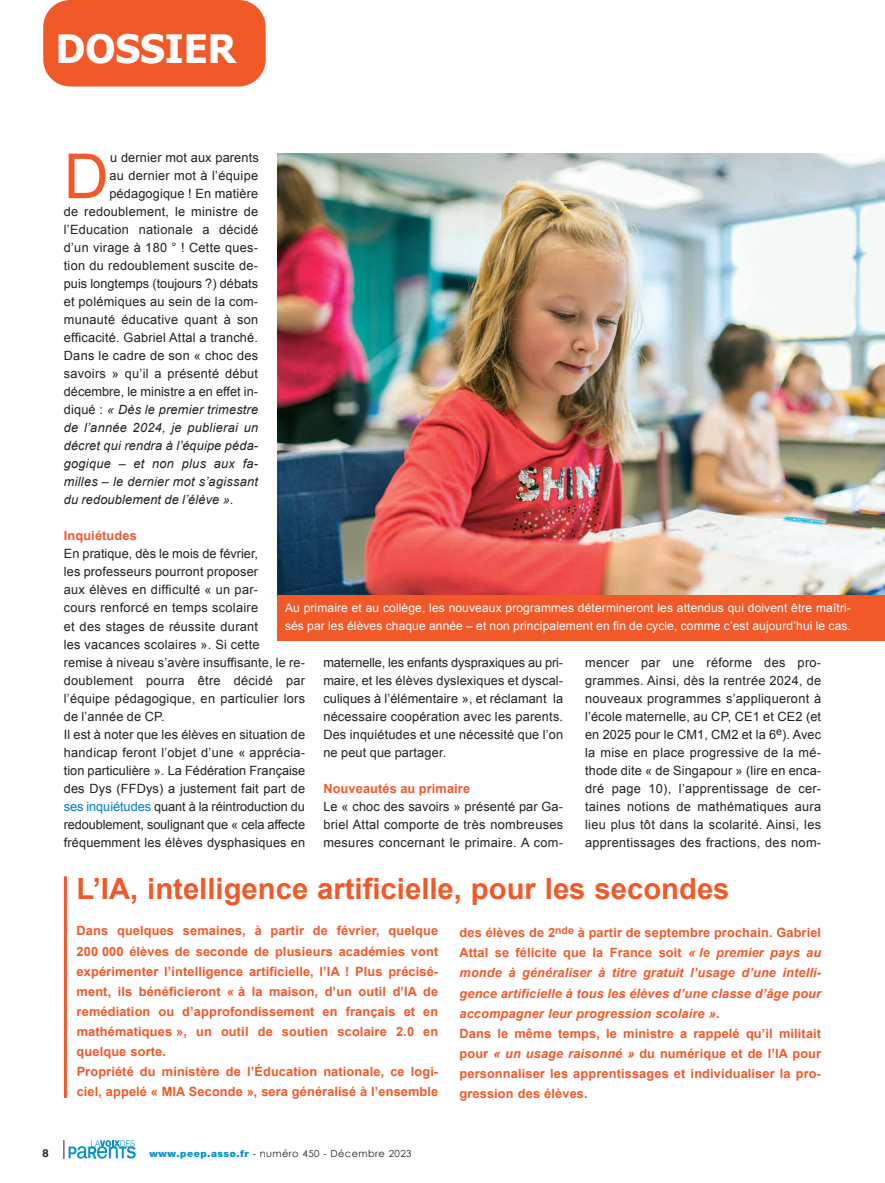
<style>
.page{position:relative;width:885px;height:1183px;background:#fff}
.page>*{position:absolute;margin:0;border:0;box-sizing:border-box;transform-origin:0 0}
.t1{font:62.1px "Arial";color:#f15929}
.t2{font:700 39px "Tahoma";color:#fff}
.t3{font:700 29.25px "Arial";color:#f15929}
.t4{font:12.75px/18px "Arial";letter-spacing:.02em;color:#231f20;text-align:justify}
.t5{font:700 12.75px/20.1px "Arial";letter-spacing:.01em;color:#f15929}
.t6{font:italic 12.75px "Arial";letter-spacing:.02em;color:#231f20}
.t7{font:12.75px "Arial";color:#231f20}
.t8{font:12px/18px "Arial";letter-spacing:.01em;color:#fff}
.t9{font:11.25px "Mono Alphabet";color:#231f20}
.t10{font:9.75px "Century Gothic";letter-spacing:.045em;color:#231f20}
.s1{font-style:normal}
.s2{color:#007ac2}
.s3{font-style:italic}
.s4{font-family:"Helvetica Neue LT Pro";font-weight:900;color:#0092c8}
</style>
<div class="page">
<img style="left:278px;top:153px;width:606px;height:442px">
<div style="left:278px;top:595px;width:606px;height:46px;background:#f15929"></div>
<hr style="left:64px;top:876px;width:3px;height:221px;background:#f15929">
<svg style="left:64px;top:1140px;width:72px;height:18px"></svg>
<div style="left:43px;top:0;width:222px;height:86px;background:#f15929;border-radius:27px"></div>
<h2 class="t2" style="left:56px;top:24px;width:182px">DOSSIER</h2>
<h1 class="t1" style="left:64px;top:142px;width:46px">D</h1>
<p class="t4" style="left:110px;top:149px;width:150px">u dernier mot aux parents</p>
<p class="t4" style="left:109px;top:167px;width:150px">au dernier mot à l’équipe</p>
<p class="t4" style="left:109px;top:185px;width:150px">pédagogique ! En matière</p>
<p class="t4" style="left:64px;top:203px;width:196px">de redoublement, le ministre de</p>
<p class="t4" style="left:64px;top:221px;width:196px">l’Education nationale a décidé</p>
<p class="t4" style="left:64px;top:239px;width:196px">d’un virage à 180 ° ! Cette ques-</p>
<p class="t4" style="left:64px;top:257px;width:196px">tion du redoublement suscite de-</p>
<p class="t7" style="left:64px;top:276px;width:196px">puis longtemps (toujours ?) débats</p>
<p class="t4" style="left:64px;top:293px;width:196px">et polémiques au sein de la com-</p>
<p class="t4" style="left:64px;top:311px;width:196px">munauté éducative quant à son</p>
<p class="t4" style="left:64px;top:329px;width:196px">efficacité. Gabriel Attal a tranché.</p>
<p class="t4" style="left:64px;top:347px;width:196px">Dans le cadre de son « choc des</p>
<p class="t4" style="left:64px;top:365px;width:196px">savoirs » qu’il a présenté début</p>
<p class="t7" style="left:64px;top:384px;width:196px">décembre, le ministre a en effet in-</p>
<p class="t6" style="left:64px;top:402px;width:196px"><span class="s1">diqué :</span> « Dès le premier trimestre</p>
<p class="t6" style="left:64px;top:420px;width:196px">de l’année 2024, je publierai un</p>
<p class="t6" style="left:64px;top:438px;width:195px">décret qui rendra à l’équipe péda-</p>
<p class="t6" style="left:64px;top:456px;width:195px">gogique – et non plus aux fa-</p>
<p class="t6" style="left:64px;top:474px;width:196px">milles – le dernier mot s’agissant</p>
<p class="t6" style="left:64px;top:492px;width:171px">du redoublement de l’élève »<span class="s1">.</span></p>
<p class="t5" style="left:64px;top:526px;width:74px">inquiétudes</p>
<p class="t4" style="left:64px;top:545px;width:243px;text-align:left">En pratique, dès le mois de février,<br>les professeurs pourront proposer<br>aux élèves en difficulté « un par-<br>cours renforcé en temps scolaire<br>et des stages de réussite durant<br>les vacances scolaires ». Si cette<br>remise à niveau s’avère insuffisante, le re&shy;doublement pourra être décidé par l’équipe pédagogique, en particulier lors de l’année de CP.<br>Il est à noter que les élèves en situation de handicap feront l’objet d’une « apprécia&shy;tion particulière ». La Fédération Française des Dys (FFDys) a justement fait part de <span class="s2">ses inquiétudes</span> quant à la réintroduction du redoublement, soulignant que « cela affecte fréquemment les élèves dysphasiques en</p>
<p class="t8" style="left:285px;top:599px;width:567px">Au primaire et au collège, les nouveaux programmes détermineront les attendus qui doivent être maîtri&shy;sés par les élèves chaque année – et non principalement en fin de cycle, comme c’est aujourd’hui le cas.</p>
<p class="t4" style="left:323px;top:653px;width:241px">maternelle, les enfants dyspraxiques au pri&shy;maire, et les élèves dyslexiques et dyscal&shy;culiques à l’élémentaire », et réclamant la nécessaire coopération avec les parents.<br>Des inquiétudes et une nécessité que l’on ne peut que partager.</p>
<p class="t5" style="left:323px;top:778px;width:148px">Nouveautés au primaire</p>
<p class="t4" style="left:323px;top:797px;width:241px">Le « choc des savoirs » présenté par Ga&shy;briel Attal comporte de très nombreuses mesures concernant le primaire. A com-</p>
<p class="t4" style="left:585px;top:653px;width:237px">mencer par une réforme des pro&shy;grammes. Ainsi, dès la rentrée 2024, de nouveaux programmes s’appliqueront à l’école maternelle, au CP, CE1 et CE2 (et en 2025 pour le CM1, CM2 et la 6<sup>e</sup>). Avec la mise en place progressive de la mé&shy;thode dite « de Singapour » (lire en enca&shy;dré page 10), l’apprentissage de cer&shy;taines notions de mathématiques aura lieu plus tôt dans la scolarité. Ainsi, les apprentissages des fractions, des nom-</p>
<h3 class="t3" style="left:77px;top:872px;width:654px">L’iA, intelligence artificielle, pour les secondes</h3>
<p class="t5" style="left:77px;top:920px;width:363px">dans quelques semaines, à partir de février, quelque 200 000 élèves de seconde de plusieurs académies vont expérimenter l’intelligence artificielle, l’iA ! Plus précisé&shy;ment, ils bénéficieront « à la maison, d’un outil d’iA de remédiation ou d’approfondissement en français et en mathématiques », un outil de soutien scolaire 2.0 en quelque sorte.<br>Propriété du ministère de l’Éducation nationale, ce logi&shy;ciel, appelé « MiA seconde », sera généralisé à l’ensemble</p>
<p class="t5" style="left:459px;top:922px;width:363px">des élèves de 2<sup>nde</sup> à partir de septembre prochain. Gabriel Attal se félicite que la France soit <span class="s3">« le premier pays au monde à généraliser à titre gratuit l’usage d’une intelli&shy;gence artificielle à tous les élèves d’une classe d’âge pour accompagner leur progression scolaire »</span>.<br>dans le même temps, le ministre a rappelé qu’il militait pour <span class="s3">« un usage raisonné »</span> du numérique et de l’iA pour personnaliser les apprentissages et individualiser la pro&shy;gression des élèves.</p>
<p class="t9" style="left:43px;top:1146px;width:8px">8</p>
<p class="t10" style="left:149px;top:1146px;width:263px"><span class="s4">www.peep.asso.fr</span> - numéro 450 - Décembre 2023</p>
</div>
